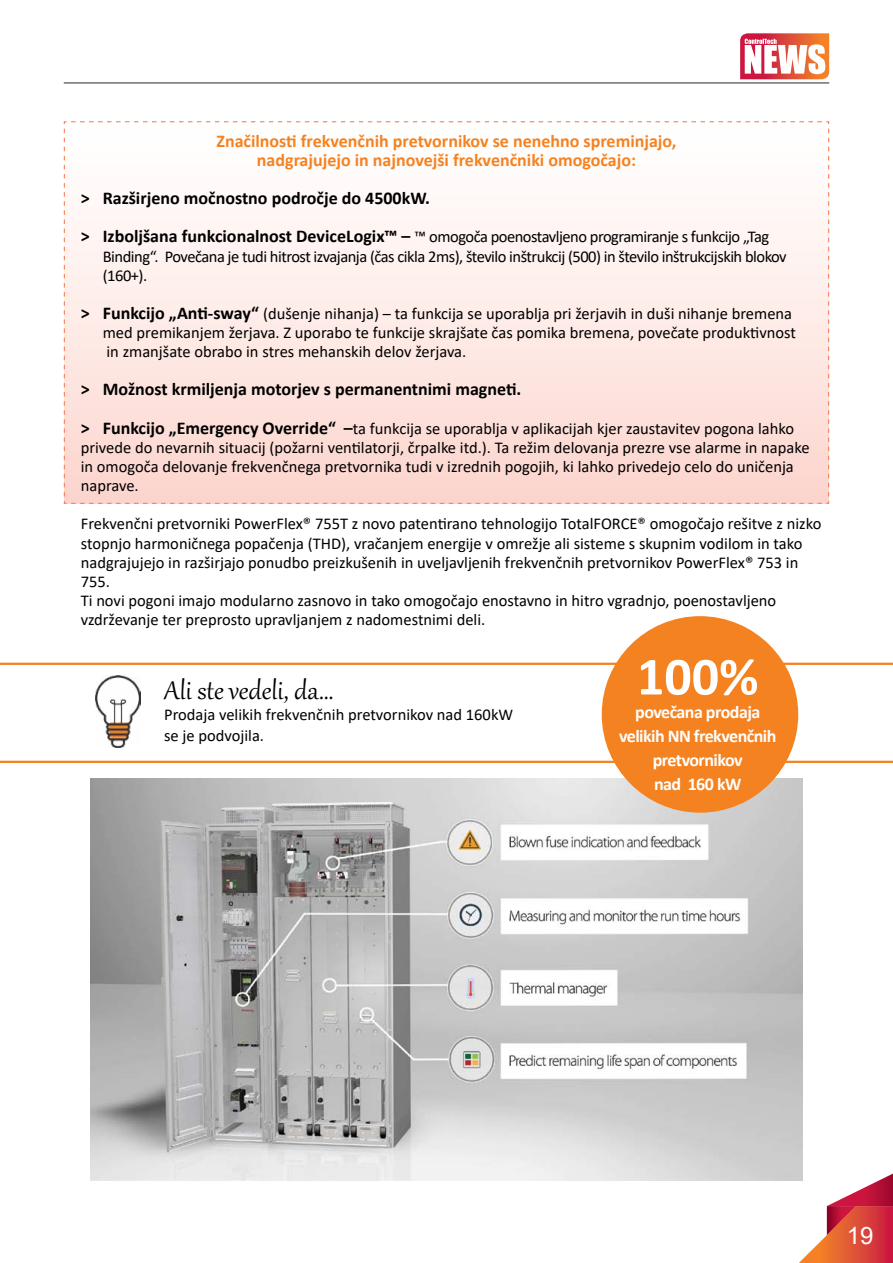
<style>
.page{position:relative;width:893px;height:1263px;background:#fff}
.page>*{position:absolute;margin:0;border:0;box-sizing:border-box;transform-origin:0 0}
.t1{font:700 54px "Calibri";color:#fff}
.t2{font:31.5px "Gabriola";color:#000}
.t3{font:24px "Arial";color:#fff}
.t4{font:700 18px/19.2px "Calibri";color:#f58220;text-align:center}
.t5{font:700 18px "Calibri";color:#000}
.t6{font:700 18px/24px "Calibri";letter-spacing:-.03em;color:#fff;text-align:center}
.t7{font:16.5px/19.2px "Calibri";color:#000}
.t8{font:16.5px/19.2px "Calibri";letter-spacing:-.03em;color:#000}
.s1{font-weight:700;font-size:18px}
</style>
<div class="page">
<svg style="left:787px;top:1173px;width:106px;height:90px"></svg>
<hr style="left:64px;top:82px;width:765px;height:2px;background:#6d6e71">
<svg style="left:740px;top:33px;width:89px;height:46px"></svg>
<svg style="left:63px;top:121px;width:767px;height:383px"></svg>
<img style="left:90px;top:778px;width:713px;height:402px">
<div style="left:602px;top:616px;width:196px;height:197px;background:#f58220;border-radius:50%"></div>
<img style="left:96px;top:676px;width:45px;height:72px">
<hr style="left:0;top:761px;width:893px;height:2px;background:#f58220">
<hr style="left:0;top:663px;width:893px;height:2px;background:#f58220">
<p class="t4" style="left:216px;top:131px;width:462px">Značilnosti frekvenčnih pretvornikov se nenehno spreminjajo, nadgrajujejo in najnovejši frekvenčniki omogočajo:</p>
<p class="t5" style="left:81px;top:185px;width:351px">&gt; Razširjeno močnostno področje do 4500kW.</p>
<p class="t8" style="left:103px;top:227px;width:685px;text-indent:-22px"><span class="s1">&gt; Izboljšana funkcionalnost DeviceLogix™ –</span> ™ omogoča poenostavljeno programiranje s funkcijo „Tag<br>Binding“. Povečana je tudi hitrost izvajanja (čas cikla 2ms), število inštrukcij (500) in število inštrukcijskih blokov (160+).</p>
<p class="t7" style="left:103px;top:303px;width:695px;text-indent:-22px"><span class="s1">&gt; Funkcijo „Anti-sway“</span> (dušenje nihanja) – ta funkcija se uporablja pri žerjavih in duši nihanje bremena med premikanjem žerjava. Z uporabo te funkcije skrajšate čas pomika bremena, povečate produktivnost in zmanjšate obrabo in stres mehanskih delov žerjava.</p>
<p class="t5" style="left:81px;top:377px;width:442px">&gt; Možnost krmiljenja motorjev s permanentnimi magneti.</p>
<p class="t7" style="left:81px;top:418px;width:730px"><span class="s1">&gt; Funkcijo „Emergency Override“ –</span>ta funkcija se uporablja v aplikacijah kjer zaustavitev pogona lahko privede do nevarnih situacij (požarni ventilatorji, črpalke itd.). Ta režim delovanja prezre vse alarme in napake in omogoča delovanje frekvenčnega pretvornika tudi v izrednih pogojih, ki lahko privedejo celo do uničenja naprave.</p>
<p class="t7" style="left:81px;top:514px;width:742px">Frekvenčni pretvorniki PowerFlex® 755T z novo patentirano tehnologijo TotalFORCE® omogočajo rešitve z nizko stopnjo harmoničnega popačenja (THD), vračanjem energije v omrežje ali sisteme s skupnim vodilom in tako nadgrajujejo in razširjajo ponudbo preizkušenih in uveljavljenih frekvenčnih pretvornikov PowerFlex® 753 in 755.<br>Ti novi pogoni imajo modularno zasnovo in tako omogočajo enostavno in hitro vgradnjo, poenostavljeno vzdrževanje ter preprosto upravljanjem z nadomestnimi deli.</p>
<h2 class="t2" style="left:164px;top:670px;width:170px">Ali ste vedeli, da…</h2>
<p class="t7" style="left:164px;top:704px;width:350px;line-height:21px">Prodaja velikih frekvenčnih pretvornikov nad 160kW se je podvojila.</p>
<h1 class="t1" style="left:637px;top:638px;width:123px">100%</h1>
<p class="t6" style="left:619px;top:700px;width:159px">povečana prodaja velikih NN frekvenčnih pretvornikov<br>nad 160 kW</p>
<h3 class="t3" style="left:847px;top:1219px;width:28px">19</h3>
</div>
